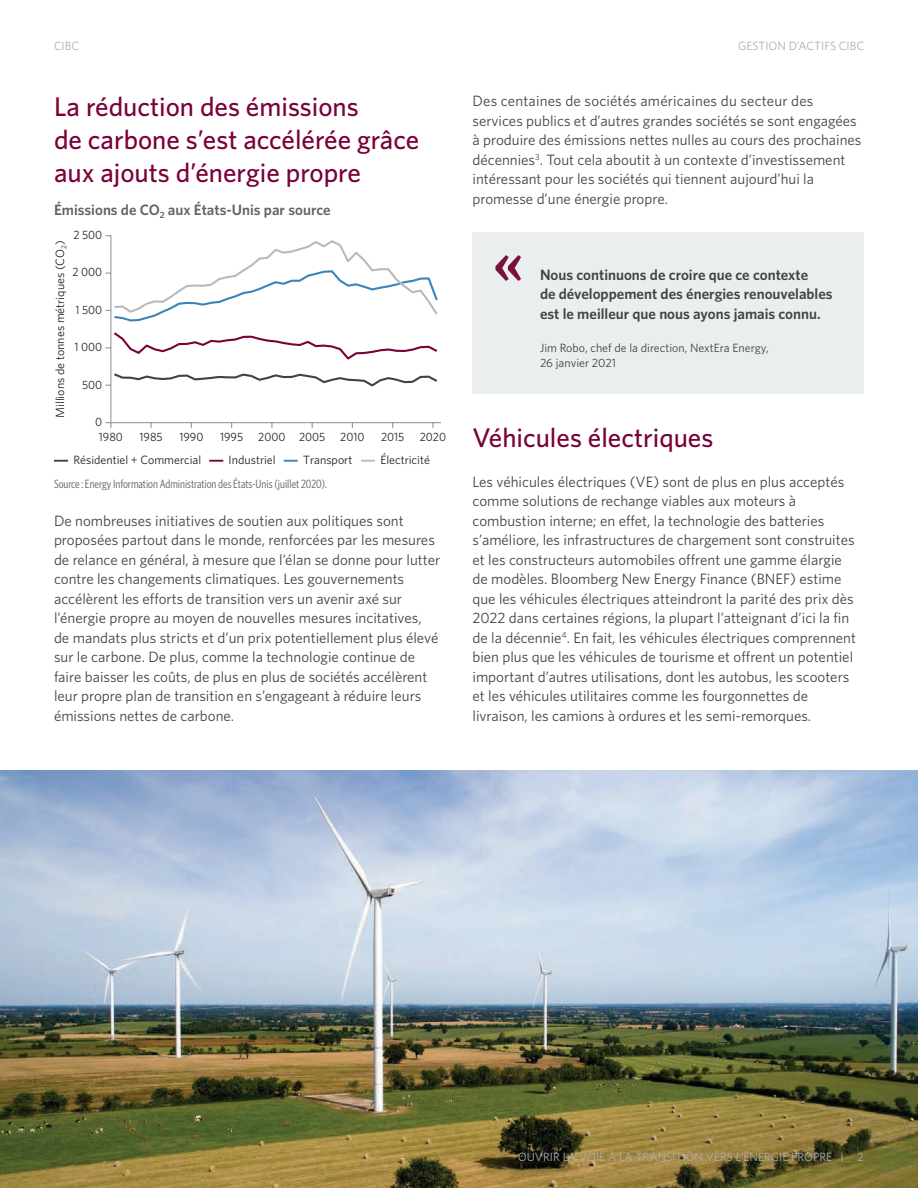
<style>
.page{position:relative;width:918px;height:1188px;background:#fff}
.page>*{position:absolute;margin:0;border:0;box-sizing:border-box;transform-origin:0 0}
.t1{font:500 27px/33px "Whitney";color:#7a0139}
.t2{font:15px/19.5px "Whitney";color:#414343}
.t3{font:600 15px/19.5px "Whitney";color:#414343}
.t4{font:600 15px "Whitney";color:#636366}
.t5{font:12px "Whitney";color:#231f20}
.t6{font:12px "Whitney";color:#adaeb2}
.t7{font:12px "Whitney Condensed";color:#636366}
.t8{font:12px "Whitney";color:#231f20;scale:.95 1}
.t9{font:12px/15px "Whitney";color:#414343}
</style>
<div class="page">
<img style="left:0;top:770px;width:918px;height:418px">
<svg style="left:54px;top:460px;width:14px;height:2px"></svg>
<svg style="left:209px;top:460px;width:14px;height:2px"></svg>
<svg style="left:284px;top:460px;width:14px;height:2px"></svg>
<svg style="left:361px;top:460px;width:14px;height:2px"></svg>
<hr style="left:110px;top:235px;width:1px;height:188px;background:#999a9b">
<hr style="left:111px;top:422px;width:330px;height:1px;background:#999a9b">
<svg style="left:106px;top:422px;width:5px;height:6px"></svg>
<svg style="left:106px;top:372px;width:332px;height:16px"></svg>
<svg style="left:106px;top:330px;width:332px;height:31px"></svg>
<svg style="left:106px;top:235px;width:332px;height:88px"></svg>
<div style="left:472px;top:232px;width:392px;height:162px;background:#ebeeee"></div>
<svg style="left:496px;top:255px;width:25px;height:26px"></svg>
<p class="t6" style="left:54px;top:38px;width:27px">CIBC</p>
<p class="t6" style="left:738px;top:38px;width:127px">GESTION D’ACTIFS CIBC</p>
<h1 class="t1" style="left:54px;top:90px;width:367px">La réduction des émissions<br>de carbone s’est accélérée grâce aux ajouts d’énergie propre</h1>
<p class="t4" style="left:54px;top:200px;width:278px">Émissions de CO<sub>2</sub> aux États-Unis par source</p>
<p class="t8" style="left:73px;top:227px;width:32px">2 500</p>
<p class="t8" style="left:72px;top:264px;width:33px">2 000</p>
<p class="t8" style="left:75px;top:302px;width:30px">1 500</p>
<p class="t8" style="left:74px;top:339px;width:31px">1 000</p>
<p class="t8" style="left:82px;top:377px;width:23px">500</p>
<p class="t8" style="left:95px;top:414px;width:9px">0</p>
<p class="t5" style="left:52px;top:418px;width:179px;rotate:-90deg">Millions de tonnes métriques (CO<sub>2</sub>)</p>
<p class="t8" style="left:99px;top:429px;width:27px">1980</p>
<p class="t8" style="left:140px;top:429px;width:26px">1985</p>
<p class="t8" style="left:179px;top:429px;width:27px">1990</p>
<p class="t8" style="left:220px;top:429px;width:26px">1995</p>
<p class="t8" style="left:258px;top:429px;width:113px">2000 2005 2010</p>
<p class="t8" style="left:381px;top:429px;width:26px">2015</p>
<p class="t8" style="left:420px;top:429px;width:29px">2020</p>
<p class="t5" style="left:73px;top:452px;width:129px">Résidentiel + Commercial</p>
<p class="t5" style="left:229px;top:452px;width:49px">Industriel</p>
<p class="t5" style="left:303px;top:452px;width:51px">Transport</p>
<p class="t5" style="left:380px;top:452px;width:51px">Électricité</p>
<p class="t7" style="left:54px;top:476px;width:274px">Source : Energy Information Administration des États-Unis (juillet 2020).</p>
<p class="t2" style="left:54px;top:510px;width:388px">De nombreuses initiatives de soutien aux politiques sont proposées partout dans le monde, renforcées par les mesures de relance en général, à mesure que l’élan se donne pour lutter contre les changements climatiques. Les gouvernements accélèrent les efforts de transition vers un avenir axé sur l’énergie propre au moyen de nouvelles mesures incitatives, de mandats plus stricts et d’un prix potentiellement plus élevé sur le carbone. De plus, comme la technologie continue de faire baisser les coûts, de plus en plus de sociétés accélèrent leur propre plan de transition en s’engageant à réduire leurs émissions nettes de carbone.</p>
<p class="t2" style="left:472px;top:91px;width:390px">Des centaines de sociétés américaines du secteur des services publics et d’autres grandes sociétés se sont engagées à produire des émissions nettes nulles au cours des prochaines décennies<sup>3</sup>. Tout cela aboutit à un contexte d’investissement intéressant pour les sociétés qui tiennent aujourd’hui la promesse d’une énergie propre.</p>
<p class="t3" style="left:540px;top:264px;width:294px">Nous continuons de croire que ce contexte<br>de développement des énergies renouvelables est le meilleur que nous ayons jamais connu.</p>
<p class="t9" style="left:540px;top:340px;width:230px">Jim Robo, chef de la direction, NextEra Energy,<br>26 janvier 2021</p>
<h1 class="t1" style="left:472px;top:421px;width:242px">Véhicules électriques</h1>
<p class="t2" style="left:472px;top:471px;width:385px">Les véhicules électriques (VE) sont de plus en plus acceptés comme solutions de rechange viables aux moteurs à combustion interne; en effet, la technologie des batteries s’améliore, les infrastructures de chargement sont construites et les constructeurs automobiles offrent une gamme élargie de modèles. Bloomberg New Energy Finance (BNEF) estime que les véhicules électriques atteindront la parité des prix dès 2022 dans certaines régions, la plupart l’atteignant d’ici la fin de la décennie<sup>4</sup>. En fait, les véhicules électriques comprennent bien plus que les véhicules de tourisme et offrent un potentiel important d’autres utilisations, dont les autobus, les scooters et les véhicules utilitaires comme les fourgonnettes de livraison, les camions à ordures et les semi-remorques.</p>
<p class="t6" style="left:518px;top:1149px;width:348px">OUVRIR LA VOIE À LA TRANSITION VERS L’ÉNERGIE PROPRE | 2</p>
</div>
